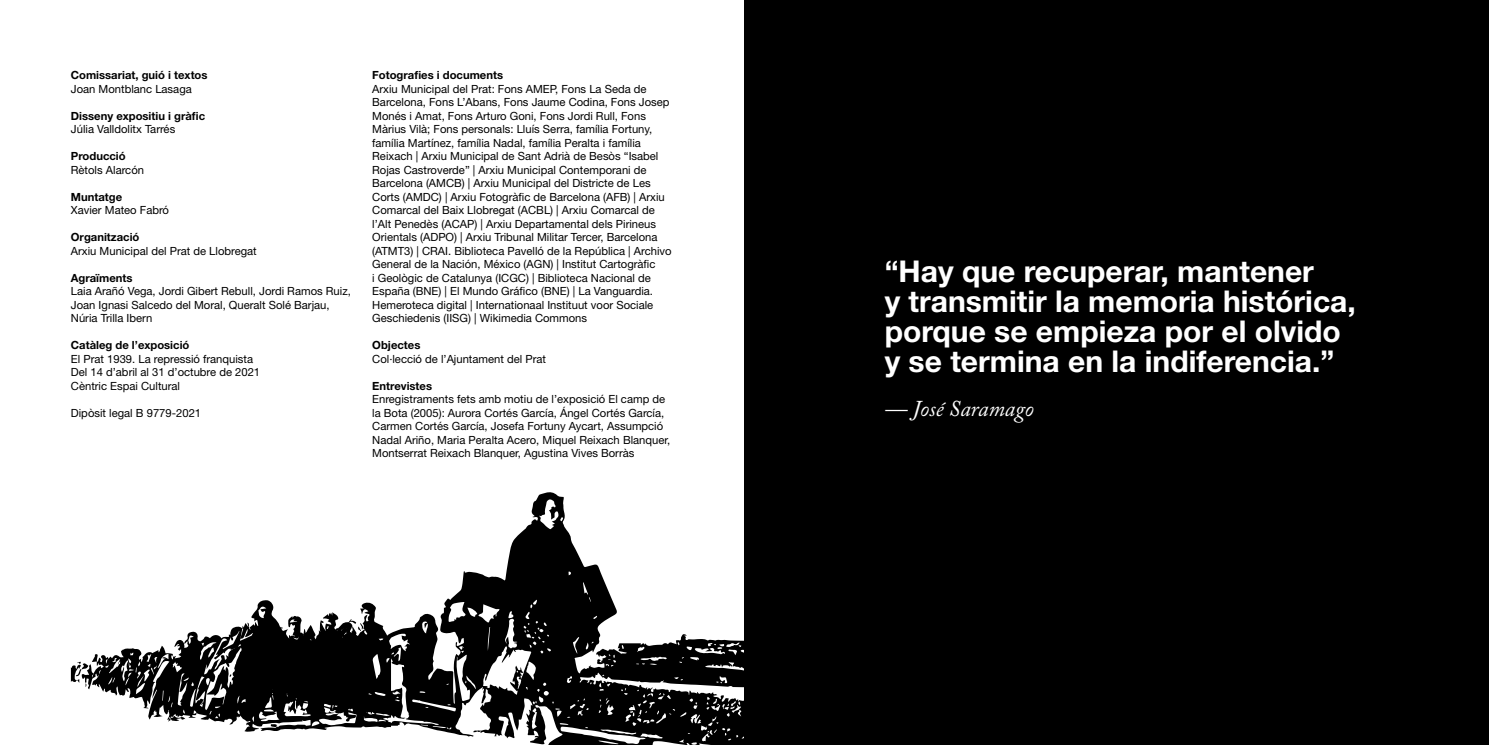
<style>
.page{position:relative;width:1489px;height:745px;background:#fff}
.page>*{position:absolute;margin:0;border:0;box-sizing:border-box;transform-origin:0 0}
.t1{font:700 30px/30px "Helvetica Neue LT Std";color:#fff}
.t2{font:italic 22.5px "Adobe Caslon Pro";color:#fff}
.t3{font:11.25px/13.5px "Helvetica Neue LT Std";color:#000}
.t4{font:700 11.25px "Helvetica Neue LT Std";color:#000}
</style>
<div class="page">
<div style="left:744px;top:0;width:744px;height:744px;background:#000"></div>
<svg style="left:405px;top:492px;width:339px;height:252px"></svg>
<svg style="left:71px;top:600px;width:334px;height:131px"></svg>
<p class="t4" style="left:71px;top:68px;width:138px">Comissariat, guió i textos</p>
<p class="t3" style="left:71px;top:81px;width:122px">Joan Montblanc Lasaga</p>
<p class="t4" style="left:71px;top:108px;width:136px">Disseny expositiu i gràfic</p>
<p class="t3" style="left:71px;top:122px;width:106px">Júlia Valldolitx Tarrés</p>
<p class="t4" style="left:71px;top:149px;width:56px">Producció</p>
<p class="t3" style="left:71px;top:162px;width:75px">Rètols Alarcón</p>
<p class="t4" style="left:71px;top:189px;width:53px">Muntatge</p>
<p class="t3" style="left:71px;top:203px;width:100px">Xavier Mateo Fabró</p>
<p class="t4" style="left:71px;top:230px;width:70px">Organització</p>
<p class="t3" style="left:71px;top:243px;width:187px">Arxiu Municipal del Prat de Llobregat</p>
<p class="t4" style="left:71px;top:270px;width:63px">Agraïments</p>
<p class="t3" style="left:71px;top:284px;width:281px">Laia Arañó Vega, Jordi Gibert Rebull, Jordi Ramos Ruiz,<br>Joan Ignasi Salcedo del Moral, Queralt Solé Barjau,<br>Núria Trilla Ibern</p>
<p class="t4" style="left:71px;top:338px;width:120px">Catàleg de l’exposició</p>
<p class="t3" style="left:71px;top:351px;width:191px">El Prat 1939. La repressió franquista<br>Del 14 d’abril al 31 d’octubre de 2021<br>Cèntric Espai Cultural</p>
<p class="t3" style="left:71px;top:405px;width:132px">Dipòsit legal B 9779-2021</p>
<p class="t4" style="left:372px;top:68px;width:132px">Fotografies i documents</p>
<p class="t3" style="left:372px;top:81px;width:301px">Arxiu Municipal del Prat: Fons AMEP, Fons La Seda de Barcelona, Fons L’Abans, Fons Jaume Codina, Fons Josep Monés i Amat, Fons Arturo Goni, Fons Jordi Rull, Fons Màrius Vilà; Fons personals: Lluís Serra, família Fortuny, família Martínez, família Nadal, família Peralta i família Reixach | Arxiu Municipal de Sant Adrià de Besòs “Isabel Rojas Castroverde” | Arxiu Municipal Contemporani de Barcelona (AMCB) | Arxiu Municipal del Districte de Les Corts (AMDC) | Arxiu Fotogràfic de Barcelona (AFB) | Arxiu Comarcal del Baix Llobregat (ACBL) | Arxiu Comarcal de l’Alt Penedès (ACAP) | Arxiu Departamental dels Pirineus Orientals (ADPO) | Arxiu Tribunal Militar Tercer, Barcelona (ATMT3) | CRAI. Biblioteca Pavelló de la República | Archivo General de la Nación, México (AGN) | Institut Cartogràfic<br>i Geològic de Catalunya (ICGC) | Biblioteca Nacional de España (BNE) | El Mundo Gráfico (BNE) | La Vanguardia.<br>Hemeroteca digital | Internationaal Instituut voor Sociale Geschiedenis (IISG) | Wikimedia Commons</p>
<p class="t4" style="left:372px;top:338px;width:50px">Objectes</p>
<p class="t3" style="left:372px;top:351px;width:175px">Col·lecció de l’Ajuntament del Prat</p>
<p class="t4" style="left:372px;top:378px;width:61px">Entrevistes</p>
<p class="t3" style="left:372px;top:392px;width:299px">Enregistraments fets amb motiu de l’exposició El camp de la Bota (2005): Aurora Cortés García, Ángel Cortés García, Carmen Cortés García, Josefa Fortuny Aycart, Assumpció Nadal Ariño, Maria Peralta Acero, Miquel Reixach Blanquer, Montserrat Reixach Blanquer, Agustina Vives Borràs</p>
<h1 class="t1" style="left:884px;top:255px;width:472px">“Hay que recuperar, mantener<br>y transmitir la memoria histórica, porque se empieza por el olvido y se termina en la indiferencia.”</h1>
<h2 class="t2" style="left:884px;top:394px;width:150px">— José Saramago</h2>
</div>
